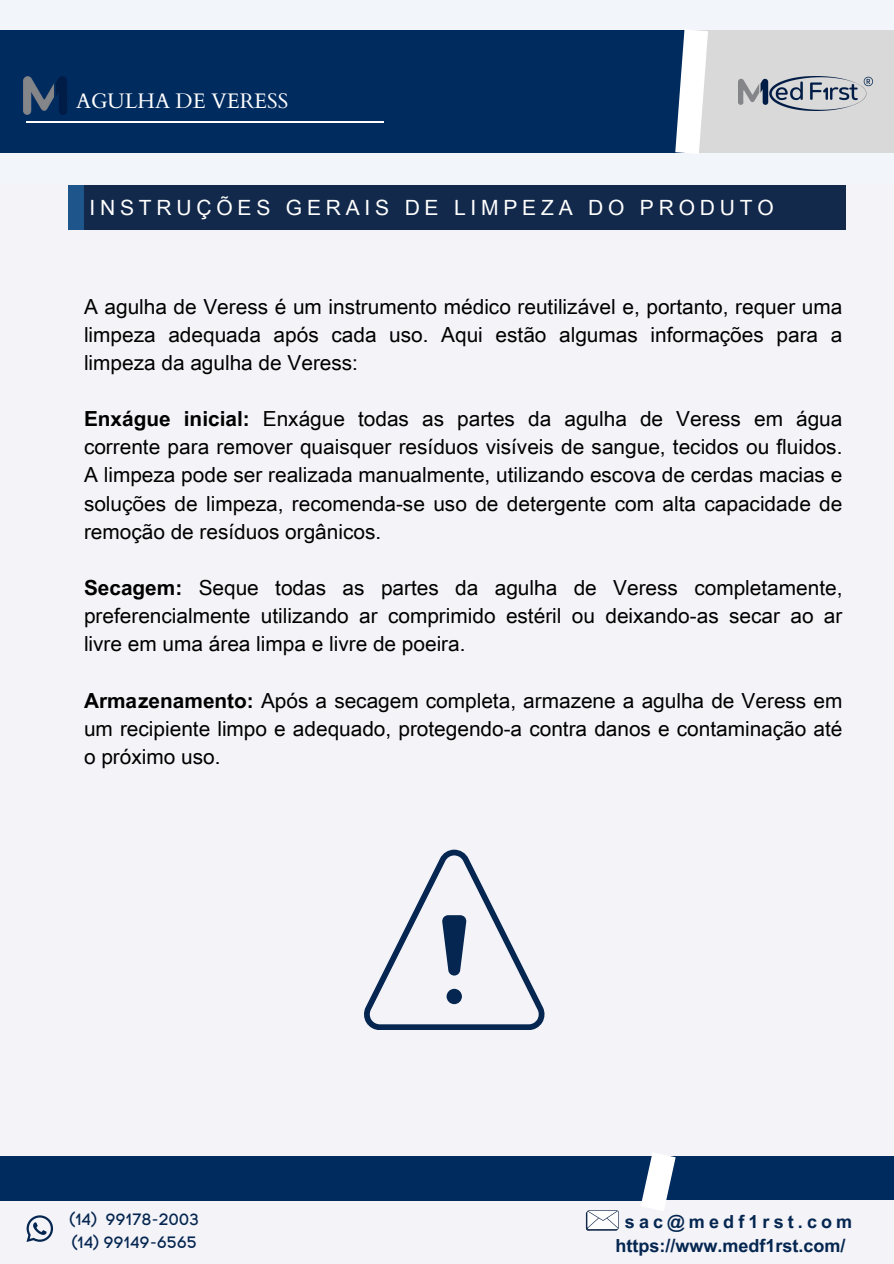
<style>
.page{position:relative;width:894px;height:1264px;background:#fff}
.page>*{position:absolute;margin:0;border:0;box-sizing:border-box;transform-origin:0 0}
.t1{font:21px "Arial Unicode MS";letter-spacing:.23em;color:#fff}
.t2{font:21px "Cardo";color:#fff}
.t3{font:20.85px/28.2px "Arial Unicode MS";color:#000;text-align:justify}
.t4{font:700 18px "Arial Unicode MS";color:#042650}
.t5{font:700 18px "Arial Unicode MS";letter-spacing:.23em;color:#042650}
.t6{font:16.35px "Code Pro Normal LC";color:#042650}
.s1{font-weight:700}
</style>
<div class="page">
<div style="left:0;top:0;width:893px;height:1263px;background:#f4f3f8"></div>
<div style="left:0;top:30px;width:694px;height:123px;background:#002b5f"></div>
<div style="left:0;top:1156px;width:656px;height:45px;background:#002b5f"></div>
<div style="left:653px;top:1156px;width:240px;height:44px;background:#002b5f"></div>
<div style="left:685px;top:30px;width:208px;height:123px;background:#d9d9d9"></div>
<svg style="left:675px;top:30px;width:33px;height:123px"></svg>
<svg style="left:641px;top:1153px;width:35px;height:58px"></svg>
<svg style="left:26px;top:1215px;width:27px;height:26px"></svg>
<svg style="left:585px;top:1210px;width:33px;height:20px"></svg>
<img style="left:738px;top:76px;width:134px;height:34px">
<img style="left:23px;top:76px;width:44px;height:39px">
<hr style="left:26px;top:121px;width:357px;height:1px;background:#fff">
<div style="left:68px;top:186px;width:18px;height:44px;background:#1e558a"></div>
<div style="left:84px;top:185px;width:761px;height:45px;background:#13294b"></div>
<svg style="left:364px;top:849px;width:181px;height:180px"></svg>
<h1 class="t2" style="left:76px;top:87px;width:214px">AGULHA DE VERESS</h1>
<h2 class="t1" style="left:89px;top:192px;width:685px">INSTRUÇÕES GERAIS DE LIMPEZA DO PRODUTO</h2>
<h1 class="t3" style="left:84px;top:291px;width:759px">A agulha de Veress é um instrumento médico reutilizável e, portanto, requer uma limpeza adequada após cada uso. Aqui estão algumas informações para a limpeza da agulha de Veress:</h1>
<p class="t3" style="left:84px;top:404px;width:759px"><span class="s1">Enxágue inicial:</span> Enxágue todas as partes da agulha de Veress em água corrente para remover quaisquer resíduos visíveis de sangue, tecidos ou fluidos.<br>A limpeza pode ser realizada manualmente, utilizando escova de cerdas macias e soluções de limpeza, recomenda-se uso de detergente com alta capacidade de remoção de resíduos orgânicos.</p>
<p class="t3" style="left:84px;top:572px;width:759px"><span class="s1">Secagem:</span> Seque todas as partes da agulha de Veress completamente, preferencialmente utilizando ar comprimido estéril ou deixando-as secar ao ar livre em uma área limpa e livre de poeira.</p>
<p class="t3" style="left:84px;top:685px;width:759px"><span class="s1">Armazenamento:</span> Após a secagem completa, armazene a agulha de Veress em um recipiente limpo e adequado, protegendo-a contra danos e contaminação até o próximo uso.</p>
<h2 class="t6" style="left:70px;top:1209px;width:131px">(14) 99178-2003</h2>
<p class="t6" style="left:72px;top:1232px;width:127px">(14) 99149-6565</p>
<h2 class="t5" style="left:624px;top:1208px;width:229px">sac@medf1rst.com</h2>
<h2 class="t4" style="left:615px;top:1232px;width:231px">https://www.medf1rst.com/</h2>
</div>
